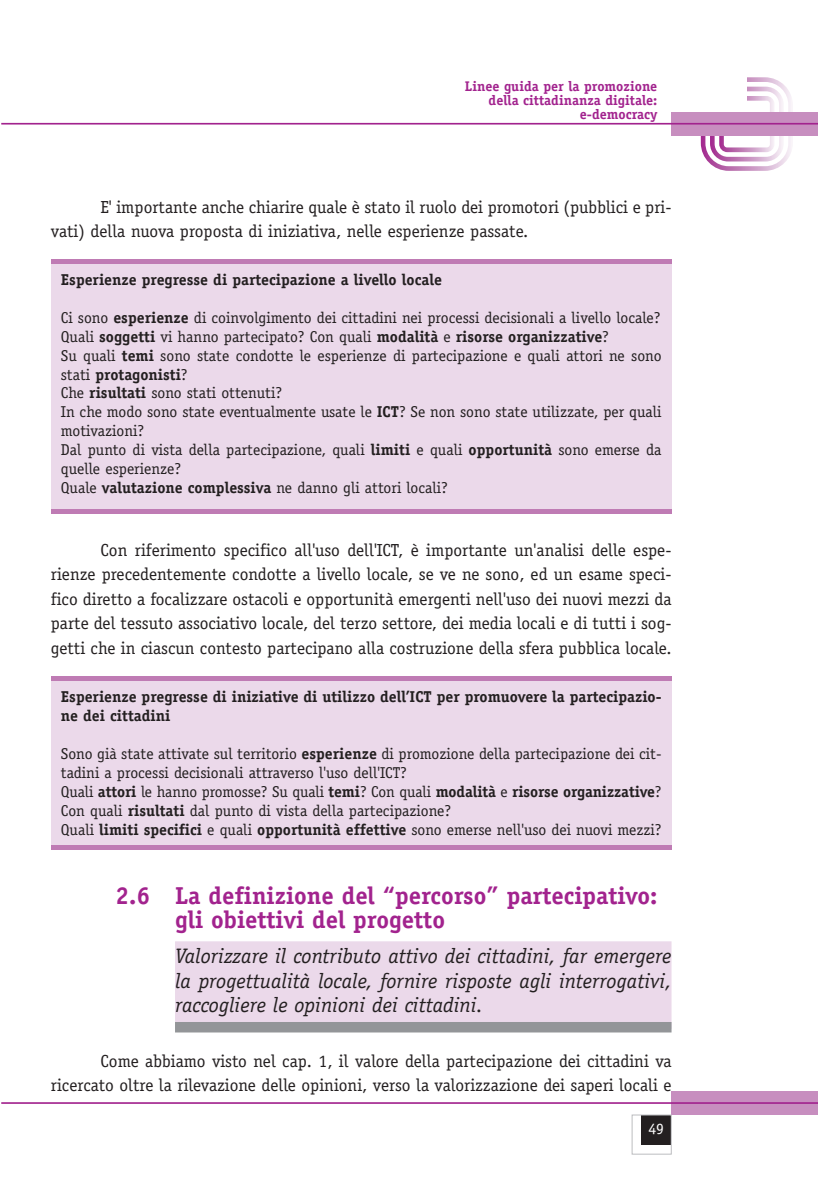
<style>
.page{position:relative;width:818px;height:1190px;background:#fff}
.page>*{position:absolute;margin:0;border:0;box-sizing:border-box;transform-origin:0 0}
.t1{font:700 24.5px/24.5px "Officina Serif";color:#a2238e}
.t2{font:italic 21px/24.5px "Officina Serif";color:#231f20;text-align:justify}
.t3{font:17.5px/24.5px "Officina Serif";color:#231f20}
.t4{font:15.75px/18.9px "Officina Serif";color:#231f20}
.t5{font:700 15.75px/18.9px "Officina Serif";color:#231f20}
.t6{font:15.75px "Officina Serif";color:#fff}
.t7{font:700 14px/14px "Officina Serif";color:#a2238e;text-align:right}
.s1{font-weight:700}
</style>
<div class="page">
<svg style="left:700px;top:77px;width:92px;height:94px"></svg>
<div style="left:705px;top:82px;width:83px;height:84px;background:#fff;border-radius:23px"></div>
<svg style="left:709px;top:87px;width:74px;height:75px"></svg>
<div style="left:714px;top:91px;width:64px;height:66px;background:#fff;border-radius:13px"></div>
<svg style="left:719px;top:96px;width:55px;height:56px"></svg>
<div style="left:723px;top:101px;width:46px;height:46px;background:#fff;border-radius:3px"></div>
<div style="left:696px;top:74px;width:50px;height:50px;background:#fff"></div>
<div style="left:671px;top:112px;width:146px;height:23px;background:#c78ebf"></div>
<hr style="left:1px;top:123px;width:816px;height:2px;background:#a2238e">
<div style="left:671px;top:1091px;width:146px;height:24px;background:#c78ebf"></div>
<hr style="left:1px;top:1102px;width:816px;height:2px;background:#a2238e">
<div style="left:175px;top:941px;width:496px;height:88px;background:#ebd9ea"></div>
<div style="left:175px;top:1022px;width:496px;height:10px;background:#939598"></div>
<div style="left:641px;top:1115px;width:30px;height:29px;background:#231f20"></div>
<div style="left:631px;top:1115px;width:40px;height:39px;border:1px solid #bcbdc0"></div>
<div style="left:51px;top:264px;width:620px;height:248px;background:#ebd9ea"></div>
<div style="left:51px;top:259px;width:620px;height:5px;background:#bf7bb4"></div>
<div style="left:51px;top:509px;width:620px;height:5px;background:#bf7bb4"></div>
<div style="left:51px;top:681px;width:620px;height:169px;background:#ebd9ea"></div>
<div style="left:51px;top:676px;width:620px;height:5px;background:#bf7bb4"></div>
<div style="left:51px;top:845px;width:620px;height:5px;background:#bf7bb4"></div>
<p class="t7" style="left:465px;top:80px;width:194px">Linee guida per la promozione della cittadinanza digitale: e-democracy</p>
<p class="t3" style="left:51px;top:196px;width:622px;text-indent:50px">E' importante anche chiarire quale è stato il ruolo dei promotori (pubblici e pri&shy;vati) della nuova proposta di iniziativa, nelle esperienze passate.</p>
<p class="t5" style="left:61px;top:272px;width:382px">Esperienze pregresse di partecipazione a livello locale</p>
<p class="t4" style="left:61px;top:309px;width:602px">Ci sono <span class="s1">esperienze</span> di coinvolgimento dei cittadini nei processi decisionali a livello locale?<br>Quali <span class="s1">soggetti</span> vi hanno partecipato? Con quali <span class="s1">modalità</span> e <span class="s1">risorse organizzative</span>?<br>Su quali <span class="s1">temi</span> sono state condotte le esperienze di partecipazione e quali attori ne sono stati <span class="s1">protagonisti</span>?<br>Che <span class="s1">risultati</span> sono stati ottenuti?<br>In che modo sono state eventualmente usate le <span class="s1">ICT</span>? Se non sono state utilizzate, per quali motivazioni?<br>Dal punto di vista della partecipazione, quali <span class="s1">limiti</span> e quali <span class="s1">opportunità</span> sono emerse da quelle esperienze?<br>Quale <span class="s1">valutazione complessiva</span> ne danno gli attori locali?</p>
<p class="t3" style="left:51px;top:539px;width:622px;text-align:justify;text-indent:50px">Con riferimento specifico all'uso dell'ICT, è importante un'analisi delle espe&shy;rienze precedentemente condotte a livello locale, se ve ne sono, ed un esame speci&shy;fico diretto a focalizzare ostacoli e opportunità emergenti nell'uso dei nuovi mezzi da parte del tessuto associativo locale, del terzo settore, dei media locali e di tutti i sog&shy;getti che in ciascun contesto partecipano alla costruzione della sfera pubblica locale.</p>
<p class="t5" style="left:61px;top:689px;width:602px">Esperienze pregresse di iniziative di utilizzo dell’ICT per promuovere la partecipazio&shy;ne dei cittadini</p>
<p class="t4" style="left:61px;top:746px;width:602px">Sono già state attivate sul territorio <span class="s1">esperienze</span> di promozione della partecipazione dei cit&shy;tadini a processi decisionali attraverso l'uso dell'ICT?<br>Quali <span class="s1">attori</span> le hanno promosse? Su quali <span class="s1">temi</span>? Con quali <span class="s1">modalità</span> e <span class="s1">risorse organizzative</span>?<br>Con quali <span class="s1">risultati</span> dal punto di vista della partecipazione?<br>Quali <span class="s1">limiti specifici</span> e quali <span class="s1">opportunità effettive</span> sono emerse nell'uso dei nuovi mezzi?</p>
<h1 class="t1" style="left:175px;top:885px;width:483px;text-indent:-60px">2.6 La definizione del “percorso” partecipativo: gli obiettivi del progetto</h1>
<h2 class="t2" style="left:175px;top:946px;width:498px">Valorizzare il contributo attivo dei cittadini, far emergere la progettualità locale, fornire risposte agli interrogativi, raccogliere le opinioni dei cittadini.</h2>
<p class="t3" style="left:51px;top:1050px;width:622px;text-align:right">Come abbiamo visto nel cap. 1, il valore della partecipazione dei cittadini va ricercato oltre la rilevazione delle opinioni, verso la valorizzazione dei saperi locali e</p>
<p class="t6" style="left:648px;top:1122px;width:17px">49</p>
</div>
